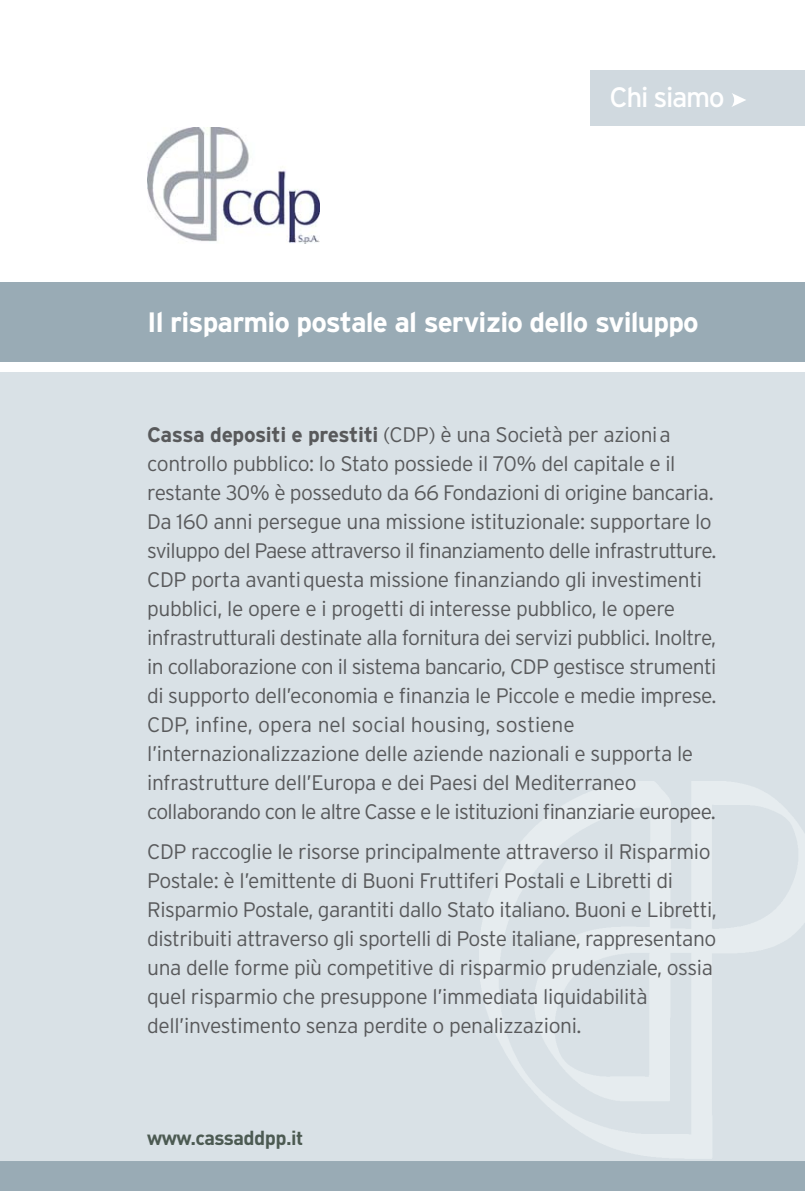
<style>
.page{position:relative;width:806px;height:1191px;background:#fff}
.page>*{position:absolute;margin:0;border:0;box-sizing:border-box;transform-origin:0 0}
.t1{font:700 28px "Interstate";letter-spacing:-.03em;color:#fff}
.t2{font:28px "Interstate";letter-spacing:-.05em;color:#fff}
.t3{font:300 21px/29px "Interstate";letter-spacing:-.025em;color:#58595b}
.t4{font:700 20px "DIN";letter-spacing:-.03em;color:#4c5a52}
.s1{font-weight:700}
</style>
<div class="page">
<div style="left:0;top:372px;width:804px;height:819px;background:#d9e1e6"></div>
<img style="left:479px;top:781px;width:325px;height:378px">
<div style="left:0;top:1161px;width:804px;height:30px;background:#99abb5"></div>
<div style="left:0;top:282px;width:804px;height:80px;background:#99abb5"></div>
<img style="left:147px;top:128px;width:172px;height:115px">
<div style="left:590px;top:70px;width:214px;height:56px;background:#d0d9df"></div>
<svg style="left:732px;top:93px;width:14px;height:14px"></svg>
<h1 class="t2" style="left:609px;top:82px;width:117px">Chi siamo</h1>
<h1 class="t1" style="left:147px;top:306px;width:553px">Il risparmio postale al servizio dello sviluppo</h1>
<p class="t3" style="left:147px;top:420px;width:570px"><span class="s1">Cassa depositi e prestiti</span> (CDP) è una Società per azionia controllo pubblico: lo Stato possiede il 70% del capitale e il restante 30% è posseduto da 66 Fondazioni di origine bancaria.<br>Da 160 anni persegue una missione istituzionale: supportare lo sviluppo del Paese attraverso il finanziamento delle infrastrutture.<br>CDP porta avantiquesta missione finanziando gli investimenti pubblici, le opere e i progetti di interesse pubblico, le opere infrastrutturali destinate alla fornitura dei servizi pubblici. Inoltre, in collaborazione con il sistema bancario, CDP gestisce strumenti di supporto dell’economia e finanzia le Piccole e medie imprese.<br>CDP, infine, opera nel social housing, sostiene l’internazionalizzazione delle aziende nazionali e supporta le infrastrutture dell’Europa e dei Paesi del Mediterraneo collaborando con le altre Casse e le istituzioni finanziarie europee.</p>
<p class="t3" style="left:147px;top:837px;width:570px">CDP raccoglie le risorse principalmente attraverso il Risparmio Postale: è l’emittente di Buoni Fruttiferi Postali e Libretti di Risparmio Postale, garantiti dallo Stato italiano. Buoni e Libretti, distribuiti attraverso gli sportelli di Poste italiane, rappresentano una delle forme più competitive di risparmio prudenziale, ossia quel risparmio che presuppone l’immediata liquidabilità dell’investimento senza perdite o penalizzazioni.</p>
<p class="t4" style="left:147px;top:1124px;width:157px">www.cassaddpp.it</p>
</div>
